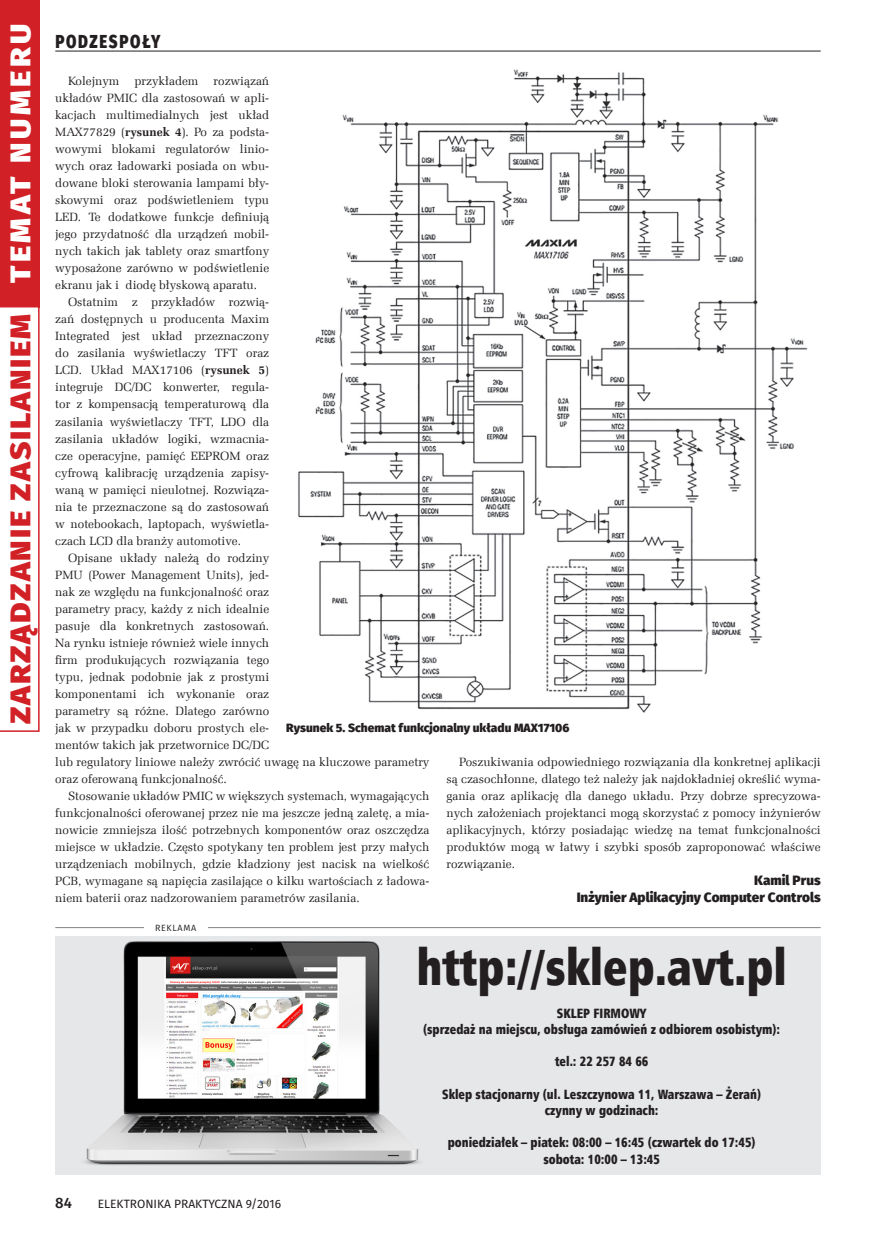
<style>
.page{position:relative;width:893px;height:1234px;background:#fff}
.page>*{position:absolute;margin:0;border:0;box-sizing:border-box;transform-origin:0 0}
._9_Tytul{font:51px "Humnst 777 X Blk Cn EU";color:#231f20;scale:.9 1}
._4_Podpis{font:800 28.5px "Fira Sans";letter-spacing:.06em;color:#d12126;scale:1.1 1}
._4_Podpis-2{font:800 28.5px "Fira Sans";letter-spacing:.11em;color:#fff;scale:1.1 1}
.t1{font:800 18.75px "Fira Sans";letter-spacing:.11em;color:#231f20;scale:.8 1}
.t2{font:500 15px "Fira Sans";color:#231f20}
._9_Tytul-2{font:13.5px/16.2px "Humnst 777 X Blk Cn EU";color:#231f20;text-align:center;scale:.9 1}
._0_Autor{font:800 13.5px "Fira Sans";color:#231f20}
._1_Body{font:12px/17px "Zapf Ellipt EU";color:#231f20;text-align:justify}
._4_Podpis-3{font:800 12px "Fira Sans";color:#231f20}
.t3{font:12px "Fira Sans";color:#231f20}
._1_Body-2{font:9px "Fira Sans";letter-spacing:.075em;color:#231f20}
.s1{font-weight:700}
</style>
<div class="page">
<img style="left:298px;top:69px;width:510px;height:644px">
<hr style="left:55px;top:51px;width:766px;height:1px;background:#231f20">
<div style="left:0;top:0;width:40px;height:307px;background:#d12126"></div>
<svg style="left:0;top:307px;width:40px;height:424px"></svg>
<hr style="left:55px;top:927px;width:766px;height:1px;background:#808285">
<div style="left:55px;top:935px;width:766px;height:239px;background:#e6e7e9"></div>
<img style="left:55px;top:927px;width:406px;height:248px">
<p class="_4_Podpis-2" style="left:1px;top:283px;width:237px;rotate:-90deg">TEMAT NUMERU</p>
<p class="_4_Podpis" style="left:1px;top:724px;width:375px;rotate:-90deg">ZARZĄDZANIE ZASILANIEM</p>
<p class="t1" style="left:55px;top:28px;width:133px">PODZESPOŁY</p>
<p class="_1_Body" style="left:68px;top:73px;width:53px">Kolejnym</p>
<p class="_1_Body" style="left:134px;top:73px;width:65px">przykładem</p>
<p class="_1_Body" style="left:55px;top:73px;width:215px;text-indent:158px">rozwiązań układów PMIC dla zastosowań w apli&shy;kacjach multimedialnych jest układ MAX77829 (<span class="s1">rysunek 4</span>). Po za podsta&shy;wowymi blokami regulatorów linio&shy;wych oraz ładowarki posiada on wbu&shy;dowane bloki sterowania lampami bły&shy;skowymi oraz podświetleniem typu LED. Te dodatkowe funkcje definiują jego przydatność dla urządzeń mobil&shy;nych takich jak tablety oraz smartfony wyposażone zarówno w podświetlenie ekranu jak i diodę błyskową aparatu.</p>
<p class="_1_Body" style="left:55px;top:294px;width:215px;text-indent:13px">Ostatnim z przykładów rozwią&shy;zań dostępnych u producenta Maxim Integrated jest układ przeznaczony do zasilania wyświetlaczy TFT oraz LCD. Układ MAX17106 (<span class="s1">rysunek 5</span>) integruje DC/DC konwerter, regula&shy;tor z kompensacją temperaturową dla zasilania wyświetlaczy TFT, LDO dla zasilania układów logiki, wzmacnia&shy;cze operacyjne, pamięć EEPROM oraz cyfrową kalibrację urządzenia zapisy&shy;waną w pamięci nieulotnej. Rozwiąza&shy;nia te przeznaczone są do zastosowań w notebookach, laptopach, wyświetla&shy;czach LCD dla branży automotive.</p>
<p class="_1_Body" style="left:55px;top:549px;width:376px;text-align:left;text-indent:13px">Opisane układy należą do rodziny<br>PMU (Power Management Units), jed-<br>nak ze względu na funkcjonalność oraz<br>parametry pracy, każdy z nich idealnie<br>pasuje dla konkretnych zastosowań.<br>Na rynku istnieje również wiele innych<br>firm produkujących rozwiązania tego<br>typu, jednak podobnie jak z prostymi<br>komponentami ich wykonanie oraz<br>parametry są różne. Dlatego zarówno<br>jak w przypadku doboru prostych ele-<br>mentów takich jak przetwornice DC/DC<br>lub regulatory liniowe należy zwrócić uwagę na kluczowe parametry oraz oferowaną funkcjonalność.</p>
<p class="_1_Body" style="left:55px;top:787px;width:376px;text-indent:13px">Stosowanie układów PMIC w większych systemach, wymagających funkcjonalności oferowanej przez nie ma jeszcze jedną zaletę, a mia&shy;nowicie zmniejsza ilość potrzebnych komponentów oraz oszczędza miejsce w układzie. Często spotykany ten problem jest przy małych urządzeniach mobilnych, gdzie kładziony jest nacisk na wielkość PCB, wymagane są napięcia zasilające o kilku wartościach z ładowa&shy;niem baterii oraz nadzorowaniem parametrów zasilania.</p>
<p class="_4_Podpis-3" style="left:286px;top:719px;width:285px">Rysunek 5. Schemat funkcjonalny układu MAX17106</p>
<p class="_1_Body" style="left:446px;top:753px;width:376px;text-indent:13px">Poszukiwania odpowiedniego rozwiązania dla konkretnej aplikacji są czasochłonne, dlatego też należy jak najdokładniej określić wyma&shy;gania oraz aplikację dla danego układu. Przy dobrze sprecyzowa&shy;nych założeniach projektanci mogą skorzystać z pomocy inżynierów aplikacyjnych, którzy posiadając wiedzę na temat funkcjonalności produktów mogą w łatwy i szybki sposób zaproponować właściwe rozwiązanie.</p>
<p class="_0_Autor" style="left:754px;top:870px;width:68px">Kamil Prus</p>
<p class="_0_Autor" style="left:577px;top:887px;width:245px">Inżynier Aplikacyjny Computer Controls</p>
<p class="_1_Body-2" style="left:155px;top:921px;width:43px">REKLAMA</p>
<p class="t2" style="left:55px;top:1192px;width:18px">84</p>
<p class="t3" style="left:98px;top:1195px;width:185px">ELEKTRONIKA PRAKTYCZNA 9/2016</p>
<p class="_9_Tytul" style="left:417px;top:934px;width:413px">http://sklep.avt.pl</p>
<p class="_9_Tytul-2" style="left:423px;top:1004px;width:398px">SKLEP FIRMOWY<br>(sprzedaż na miejscu, obsługa zamówień z odbiorem osobistym):</p>
<p class="_9_Tytul-2" style="left:555px;top:1053px;width:105px">tel.: 22 257 84 66</p>
<p class="_9_Tytul-2" style="left:442px;top:1085px;width:356px">Sklep stacjonarny (ul. Leszczynowa 11, Warszawa – Żerań)</p>
<p class="_9_Tytul-2" style="left:545px;top:1101px;width:128px">czynny w godzinach:</p>
<p class="_9_Tytul-2" style="left:448px;top:1134px;width:344px">poniedziałek – piatek: 08:00 – 16:45 (czwartek do 17:45)</p>
<p class="_9_Tytul-2" style="left:543px;top:1150px;width:131px">sobota: 10:00 – 13:45</p>
</div>
